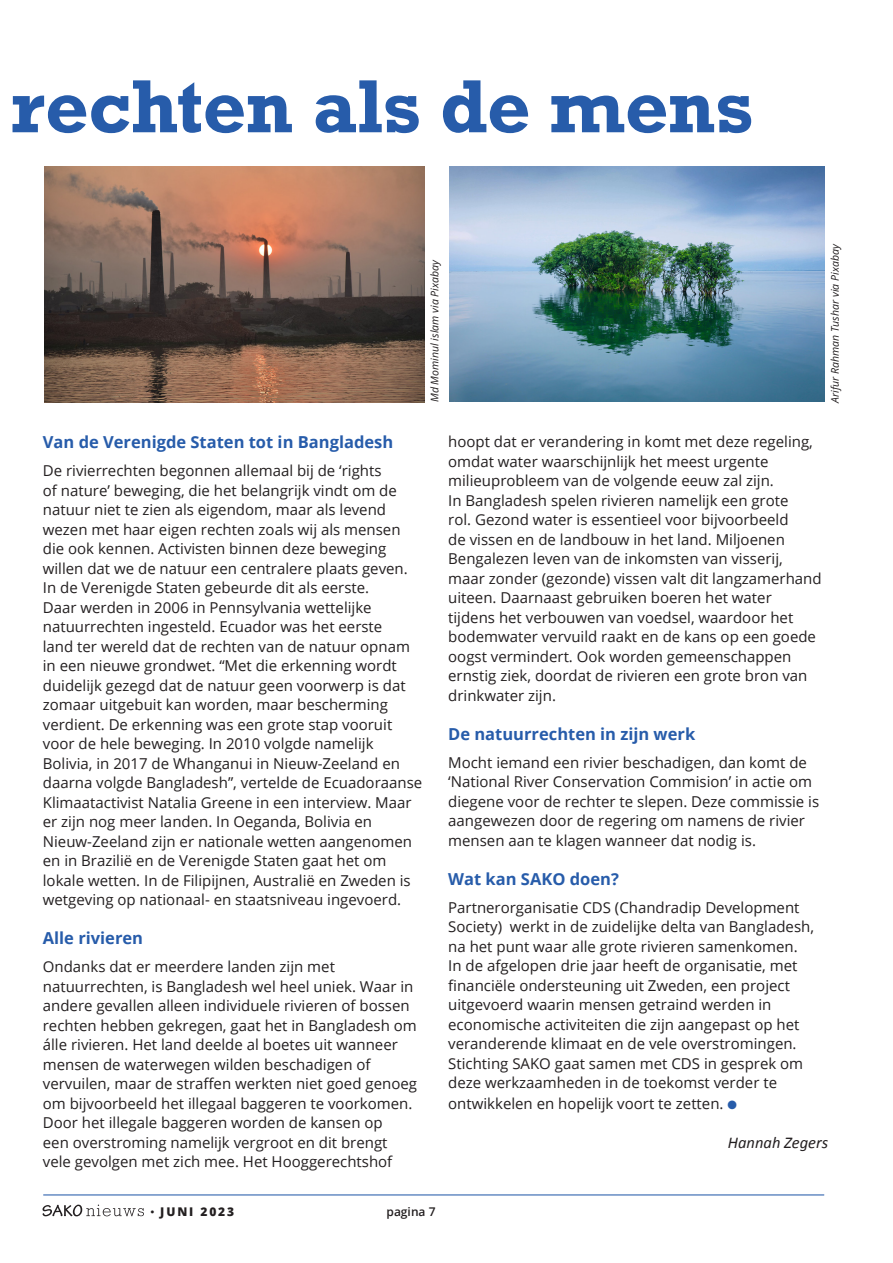
<style>
.page{position:relative;width:893px;height:1263px;background:#fff}
.page>*{position:absolute;margin:0;border:0;box-sizing:border-box;transform-origin:0 0}
.t1{font:700 70.5px "Rockwell";letter-spacing:-.005em;color:#275caa}
.t2{font:700 16.5px "Open Sans";color:#275caa}
.t3{font:italic 16.5px "Calibri";color:#231f20}
.t4{font:15px/19.5px "Open Sans";color:#231f20}
.t5{font:800 12px "Open Sans";letter-spacing:.16em;color:#231f20}
.t6{font:600 12px "Open Sans";color:#231f20}
.t7{font:italic 10.5px "Open Sans";color:#231f20}
.s1{color:#275caa}
.s2{font-family:"Rockwell Std";font-weight:300}
</style>
<div class="page">
<hr style="left:44px;top:1194px;width:780px;height:1px;background:#275caa">
<svg style="left:43px;top:1204px;width:101px;height:12px"></svg>
<img style="left:450px;top:167px;width:374px;height:235px">
<img style="left:44px;top:167px;width:380px;height:236px">
<h1 class="t1" style="left:11px;top:61px;width:743px">rechten als de mens</h1>
<p class="t7" style="left:427px;top:402px;width:145px;rotate:-90deg">Md Mominul islam via Pixabay</p>
<p class="t7" style="left:828px;top:403px;width:161px;rotate:-90deg">Arifur Rahman Tushar via Pixabay</p>
<p class="t2" style="left:43px;top:431px;width:352px">Van de Verenigde Staten tot in Bangladesh</p>
<p class="t4" style="left:43px;top:461px;width:381px">De rivierrechten begonnen allemaal bij de ‘rights<br>of nature’ beweging, die het belangrijk vindt om de natuur niet te zien als eigendom, maar als levend wezen met haar eigen rechten zoals wij als mensen die ook kennen. Activisten binnen deze beweging willen dat we de natuur een centralere plaats geven.<br>In de Verenigde Staten gebeurde dit als eerste.<br>Daar werden in 2006 in Pennsylvania wettelijke natuurrechten ingesteld. Ecuador was het eerste<br>land ter wereld dat de rechten van de natuur opnam in een nieuwe grondwet. “Met die erkenning wordt duidelijk gezegd dat de natuur geen voorwerp is dat zomaar uitgebuit kan worden, maar bescherming verdient. De erkenning was een grote stap vooruit voor de hele beweging. In 2010 volgde namelijk Bolivia, in 2017 de Whanganui in Nieuw-Zeeland en daarna volgde Bangladesh”, vertelde de Ecuadoraanse Klimaatactivist Natalia Greene in een interview. Maar er zijn nog meer landen. In Oeganda, Bolivia en Nieuw-Zeeland zijn er nationale wetten aangenomen en in Brazilië en de Verenigde Staten gaat het om lokale wetten. In de Filipijnen, Australië en Zweden is wetgeving op nationaal- en staatsniveau ingevoerd.</p>
<p class="t2" style="left:43px;top:927px;width:102px">Alle rivieren</p>
<p class="t4" style="left:43px;top:957px;width:376px">Ondanks dat er meerdere landen zijn met natuurrechten, is Bangladesh wel heel uniek. Waar in andere gevallen alleen individuele rivieren of bossen rechten hebben gekregen, gaat het in Bangladesh om álle rivieren. Het land deelde al boetes uit wanneer mensen de waterwegen wilden beschadigen of vervuilen, maar de straffen werkten niet goed genoeg om bijvoorbeeld het illegaal baggeren te voorkomen.<br>Door het illegale baggeren worden de kansen op<br>een overstroming namelijk vergroot en dit brengt vele gevolgen met zich mee. Het Hooggerechtshof</p>
<p class="t4" style="left:448px;top:432px;width:375px">hoopt dat er verandering in komt met deze regeling, omdat water waarschijnlijk het meest urgente milieuprobleem van de volgende eeuw zal zijn.<br>In Bangladesh spelen rivieren namelijk een grote<br>rol. Gezond water is essentieel voor bijvoorbeeld<br>de vissen en de landbouw in het land. Miljoenen Bengalezen leven van de inkomsten van visserij, maar zonder (gezonde) vissen valt dit langzamerhand uiteen. Daarnaast gebruiken boeren het water tijdens het verbouwen van voedsel, waardoor het bodemwater vervuild raakt en de kans op een goede oogst vermindert. Ook worden gemeenschappen ernstig ziek, doordat de rivieren een grote bron van drinkwater zijn.</p>
<p class="t2" style="left:448px;top:722px;width:249px">De natuurrechten in zijn werk</p>
<p class="t4" style="left:448px;top:752px;width:372px">Mocht iemand een rivier beschadigen, dan komt de ‘National River Conservation Commision’ in actie om diegene voor de rechter te slepen. Deze commissie is aangewezen door de regering om namens de rivier mensen aan te klagen wanneer dat nodig is.</p>
<p class="t2" style="left:448px;top:867px;width:172px">Wat kan SAKO doen?</p>
<p class="t4" style="left:448px;top:897px;width:367px">Partnerorganisatie CDS (Chandradip Development Society) werkt in de zuidelijke delta van Bangladesh, na het punt waar alle grote rivieren samenkomen.<br>In de afgelopen drie jaar heeft de organisatie, met financiële ondersteuning uit Zweden, een project uitgevoerd waarin mensen getraind werden in economische activiteiten die zijn aangepast op het veranderende klimaat en de vele overstromingen.<br>Stichting SAKO gaat samen met CDS in gesprek om deze werkzaamheden in de toekomst verder te ontwikkelen en hopelijk voort te zetten. <span class="s1">●</span></p>
<p class="t3" style="left:728px;top:1132px;width:102px">Hannah Zegers</p>
<p class="t5" style="left:150px;top:1203px;width:86px"><span class="s2">•</span> JUNI 2023</p>
<p class="t6" style="left:387px;top:1203px;width:51px">pagina 7</p>
</div>
